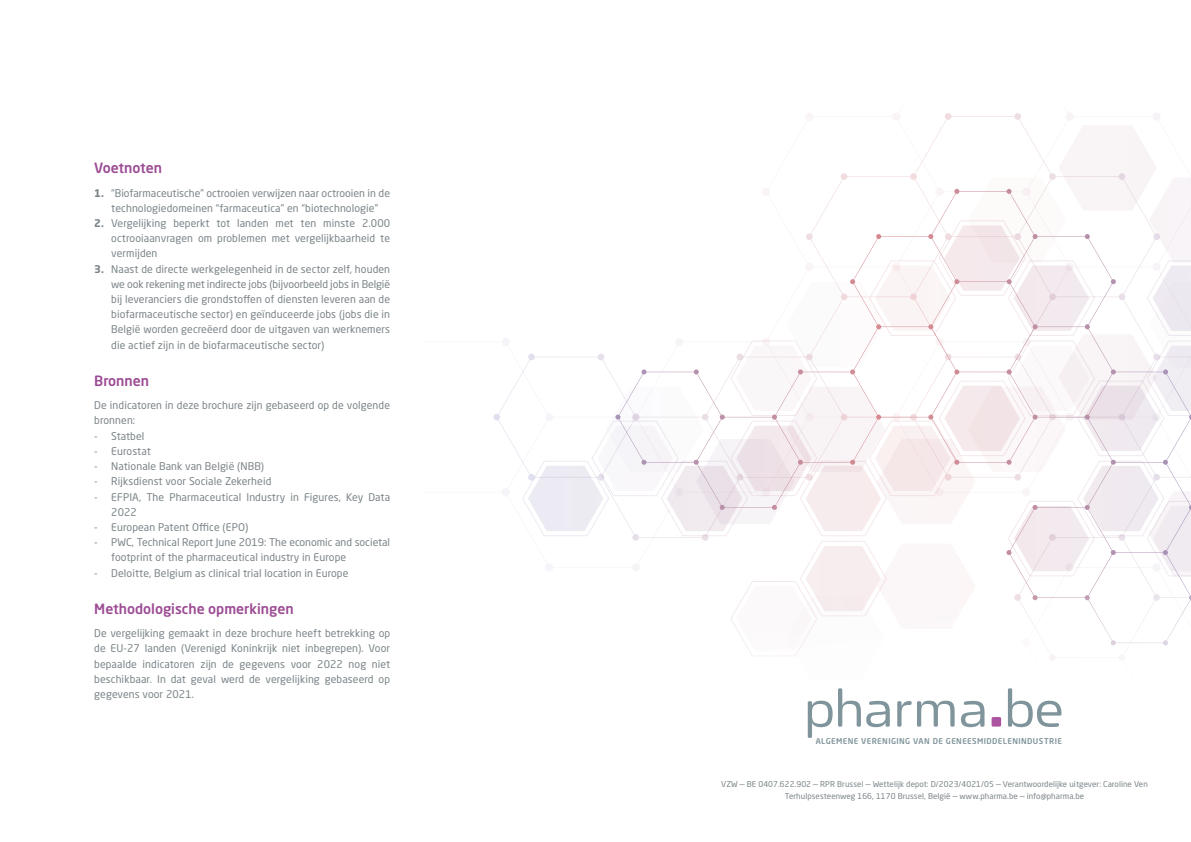
<style>
.page{position:relative;width:1191px;height:842px;background:#fff}
.page>*{position:absolute;margin:0;border:0;box-sizing:border-box;transform-origin:0 0}
.tussentitel{font:500 14px "Neo Sans W1 G";color:#9c4c94}
._01_body_grijs{font:10.5px/15.2px "Neo Sans W1 G";letter-spacing:.01em;color:#7b8488;text-align:justify}
._01_body_grijs-2{font:8px/12px "Neo Sans W1 G";letter-spacing:.01em;color:#7b8488;text-align:center}
.t1{font:500 8px "Neo Sans";letter-spacing:.05em;color:#80959b}
.s1{font-weight:700}
</style>
<div class="page">
<svg style="left:493px;top:113px;width:698px;height:423px"></svg>
<svg style="left:615px;top:189px;width:576px;height:374px"></svg>
<svg style="left:807px;top:701px;width:25px;height:37px"></svg>
<svg style="left:838px;top:688px;width:51px;height:39px"></svg>
<svg style="left:897px;top:701px;width:14px;height:26px"></svg>
<svg style="left:917px;top:701px;width:37px;height:26px"></svg>
<svg style="left:961px;top:701px;width:23px;height:26px"></svg>
<svg style="left:1008px;top:688px;width:53px;height:39px"></svg>
<div style="left:991px;top:717px;width:10px;height:9px;background:#ab53a0;border-radius:2px"></div>
<p class="tussentitel" style="left:94px;top:159px;width:69px">Voetnoten</p>
<p class="_01_body_grijs" style="left:94px;top:185px;width:297px;text-align:center"><span class="s1">1.</span> “Biofarmaceutische” octrooien verwijzen naar octrooien in de technologiedomeinen “farmaceutica” en “biotechnologie”</p>
<p class="_01_body_grijs" style="left:111px;top:215px;width:280px;text-indent:-17px"><span class="s1">2.</span> Vergelijking beperkt tot landen met ten minste 2.000 octrooiaanvragen om problemen met vergelijkbaarheid te vermijden</p>
<p class="_01_body_grijs" style="left:111px;top:261px;width:280px;text-indent:-17px"><span class="s1">3.</span> Naast de directe werkgelegenheid in de sector zelf, houden we ook rekening met indirecte jobs (bijvoorbeeld jobs in België bij leveranciers die grondstoffen of diensten leveren aan de biofarmaceutische sector) en geïnduceerde jobs (jobs die in België worden gecreëerd door de uitgaven van werknemers die actief zijn in de biofarmaceutische sector)</p>
<p class="tussentitel" style="left:94px;top:372px;width:56px">Bronnen</p>
<p class="_01_body_grijs" style="left:94px;top:398px;width:297px">De indicatoren in deze brochure zijn gebaseerd op de volgende bronnen:</p>
<p class="_01_body_grijs" style="left:94px;top:428px;width:52px">- Statbel</p>
<p class="_01_body_grijs" style="left:94px;top:443px;width:58px">- Eurostat</p>
<p class="_01_body_grijs" style="left:94px;top:458px;width:171px">- Nationale Bank van België (NBB)</p>
<p class="_01_body_grijs" style="left:94px;top:474px;width:179px">- Rijksdienst voor Sociale Zekerheid</p>
<p class="_01_body_grijs" style="left:111px;top:489px;width:280px;text-indent:-17px">- EFPIA, The Pharmaceutical Industry in Figures, Key Data<br>2022</p>
<p class="_01_body_grijs" style="left:94px;top:519px;width:156px">- European Patent Office (EPO)</p>
<p class="_01_body_grijs" style="left:111px;top:534px;width:280px;text-indent:-17px">- PWC, Technical Report June 2019: The economic and societal footprint of the pharmaceutical industry in Europe</p>
<p class="_01_body_grijs" style="left:94px;top:565px;width:256px">- Deloitte, Belgium as clinical trial location in Europe</p>
<p class="tussentitel" style="left:94px;top:599px;width:201px">Methodologische opmerkingen</p>
<p class="_01_body_grijs" style="left:94px;top:626px;width:297px">De vergelijking gemaakt in deze brochure heeft betrekking op de EU-27 landen (Verenigd Koninkrijk niet inbegrepen). Voor bepaalde indicatoren zijn de gegevens voor 2022 nog niet beschikbaar. In dat geval werd de vergelijking gebaseerd op gegevens voor 2021.</p>
<p class="t1" style="left:815px;top:736px;width:248px">ALGEMENE VERENIGING VAN DE GENEESMIDDELENINDUSTRIE</p>
<p class="_01_body_grijs-2" style="left:721px;top:778px;width:428px">VZW — BE 0407.622.902 — RPR Brussel — Wettelijk depot: D/2023/4021/05 — Verantwoordelijke uitgever: Caroline Ven<br>Terhulpsesteenweg 166, 1170 Brussel, België — www.pharma.be — info@pharma.be</p>
</div>
